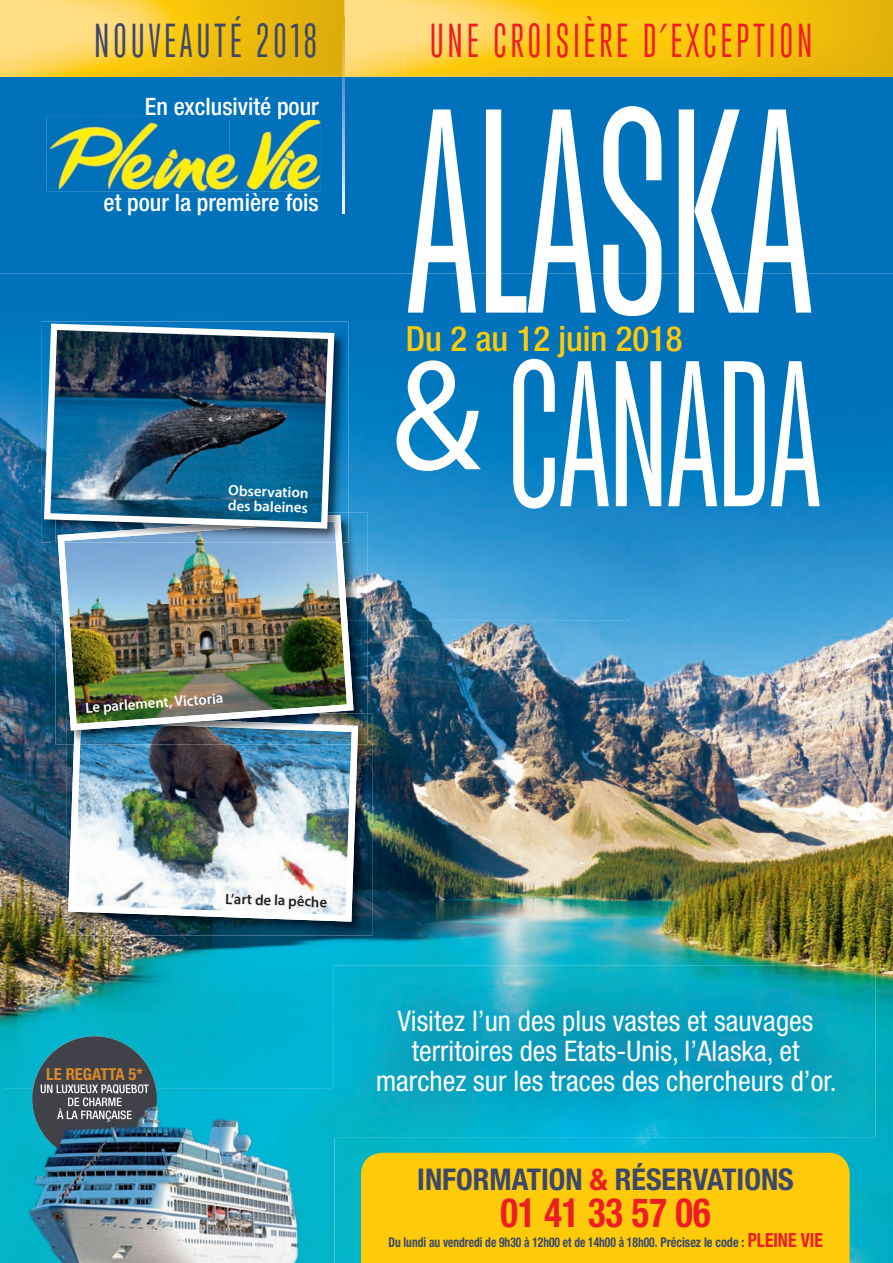
<style>
.page{position:relative;width:893px;height:1263px;background:#fff}
.page>*{position:absolute;margin:0;border:0;box-sizing:border-box;transform-origin:0 0}
.t1{font:265.05px "Trump Gothic West";color:#fff;scale:.93 1}
.t2{font:189.3px "Trump Gothic West";color:#fff;scale:.93 1}
.t3{font:43.5px "Trump Gothic West";letter-spacing:.1em;color:#ee1d23}
.t4{font:43.5px "Trump Gothic West";letter-spacing:.1em;color:#3b486b}
.t5{font:700 condensed 40.5px "Helvetica Neue LT Std";color:#ee1d23;scale:.9 1}
.t6{font:500 condensed 34.8px "Helvetica Neue";color:#feca0a}
.t7{font:700 condensed 30px "Helvetica Neue LT Std";color:#3b486b}
.t8{font:condensed 28.5px/30px "Helvetica Neue";color:#fff;text-align:center}
.t9{font:500 condensed 24px "Helvetica Neue";color:#fff}
.t10{font:700 condensed 16.5px "Helvetica Neue";color:#da8b29}
.t11{font:600 15px/15px "Myriad Pro";color:#fff}
.t12{font:600 15px "Myriad Pro";color:#231f20}
.t13{font:700 condensed 13.5px "Helvetica Neue LT Std";color:#3b486b;scale:.85 1}
.t14{font:500 condensed 11.85px "Helvetica Neue";color:#fff}
.s1{color:#ee1d23}
.s2{font-size:19.5px;color:#ee1d23}
</style>
<div class="page">
<img style="left:0;top:621px;width:893px;height:642px">
<div style="left:0;top:77px;width:893px;height:197px;background:#0072bc"></div>
<div style="left:0;top:274px;width:893px;height:49px;background:#0072bc"></div>
<img style="left:0;top:323px;width:52px;height:298px">
<img style="left:349px;top:323px;width:544px;height:298px">
<img style="left:52px;top:543px;width:3px;height:78px">
<div style="left:146px;top:97px;width:173px;height:20px;background:#0072bc"></div>
<div style="left:361px;top:1153px;width:489px;height:110px;background:#feca0a"></div>
<img style="left:333px;top:966px;width:542px;height:171px">
<img style="left:47px;top:117px;width:274px;height:74px">
<img style="left:146px;top:117px;width:173px;height:2px">
<img style="left:1px;top:0;width:892px;height:77px">
<img style="left:246px;top:23px;width:173px;height:35px">
<svg style="left:343px;top:0;width:1px;height:23px"></svg>
<img style="left:343px;top:77px;width:1px;height:137px">
<svg style="left:343px;top:58px;width:1px;height:19px"></svg>
<img style="left:343px;top:23px;width:1px;height:35px">
<img style="left:66px;top:714px;width:306px;height:221px">
<img style="left:68px;top:745px;width:290px;height:177px">
<img style="left:0;top:0;width:1px;height:144px">
<div style="left:32px;top:1036px;width:125px;height:125px;background:#404149;border-radius:50%"></div>
<img style="left:4px;top:1089px;width:47px;height:174px">
<img style="left:146px;top:1089px;width:188px;height:174px">
<img style="left:51px;top:1161px;width:95px;height:102px">
<img style="left:333px;top:1089px;width:1px;height:48px">
<img style="left:32px;top:1089px;width:125px;height:72px">
<img style="left:41px;top:1089px;width:108px;height:5px">
<img style="left:68px;top:1097px;width:54px;height:9px">
<img style="left:57px;top:1108px;width:75px;height:14px">
<hr style="left:0;top:897px;width:1px;height:42px;background:#3b486b">
<img style="left:55px;top:513px;width:312px;height:232px">
<img style="left:66px;top:714px;width:301px;height:31px">
<img style="left:74px;top:720px;width:284px;height:25px">
<img style="left:57px;top:515px;width:296px;height:215px">
<img style="left:42px;top:321px;width:307px;height:222px">
<img style="left:55px;top:513px;width:294px;height:30px">
<img style="left:57px;top:515px;width:285px;height:28px">
<img style="left:41px;top:320px;width:297px;height:212px">
<p class="t4" style="left:95px;top:16px;width:224px">NOUVEAUTÉ 2018</p>
<p class="t3" style="left:430px;top:16px;width:383px">UNE CROISIÈRE D’EXCEPTION</p>
<p class="t9" style="left:145px;top:92px;width:175px">En exclusivité pour</p>
<p class="t9" style="left:104px;top:188px;width:217px">et pour la première fois</p>
<p class="t11" style="left:229px;top:482px;width:82px;rotate:2deg">Observation des baleines</p>
<p class="t1" style="left:408px;top:62px;width:435px">ALASKA</p>
<p class="t6" style="left:406px;top:318px;width:278px">Du 2 au 12 juin 2018</p>
<p class="t2" style="left:392px;top:327px;width:461px"><sup>&amp;</sup> CANADA</p>
<p class="t11" style="left:85px;top:700px;width:140px;rotate:-4deg">Le parlement, Victoria</p>
<p class="t10" style="left:46px;top:1064px;width:98px">LE REGATTA 5*</p>
<p class="t14" style="left:40px;top:1082px;width:110px">UN LUXUEUX PAQUEBOT</p>
<p class="t12" style="left:226px;top:889px;width:103px;rotate:2deg">L’art de la pêche</p>
<p class="t8" style="left:376px;top:1006px;width:462px">Visitez l’un des plus vastes et sauvages territoires des Etats-Unis, l’Alaska, et marchez sur les traces des chercheurs d’or.</p>
<p class="t7" style="left:417px;top:1161px;width:378px">INFORMATION <span class="s1">&amp;</span> RÉSERVATIONS</p>
<p class="t5" style="left:501px;top:1188px;width:235px">01 41 33 57 06</p>
<p class="t13" style="left:388px;top:1234px;width:512px">Du lundi au vendredi de 9h30 à 12h00 et de 14h00 à 18h00. Précisez le code : <span class="s2">PLEINE VIE</span></p>
</div>
